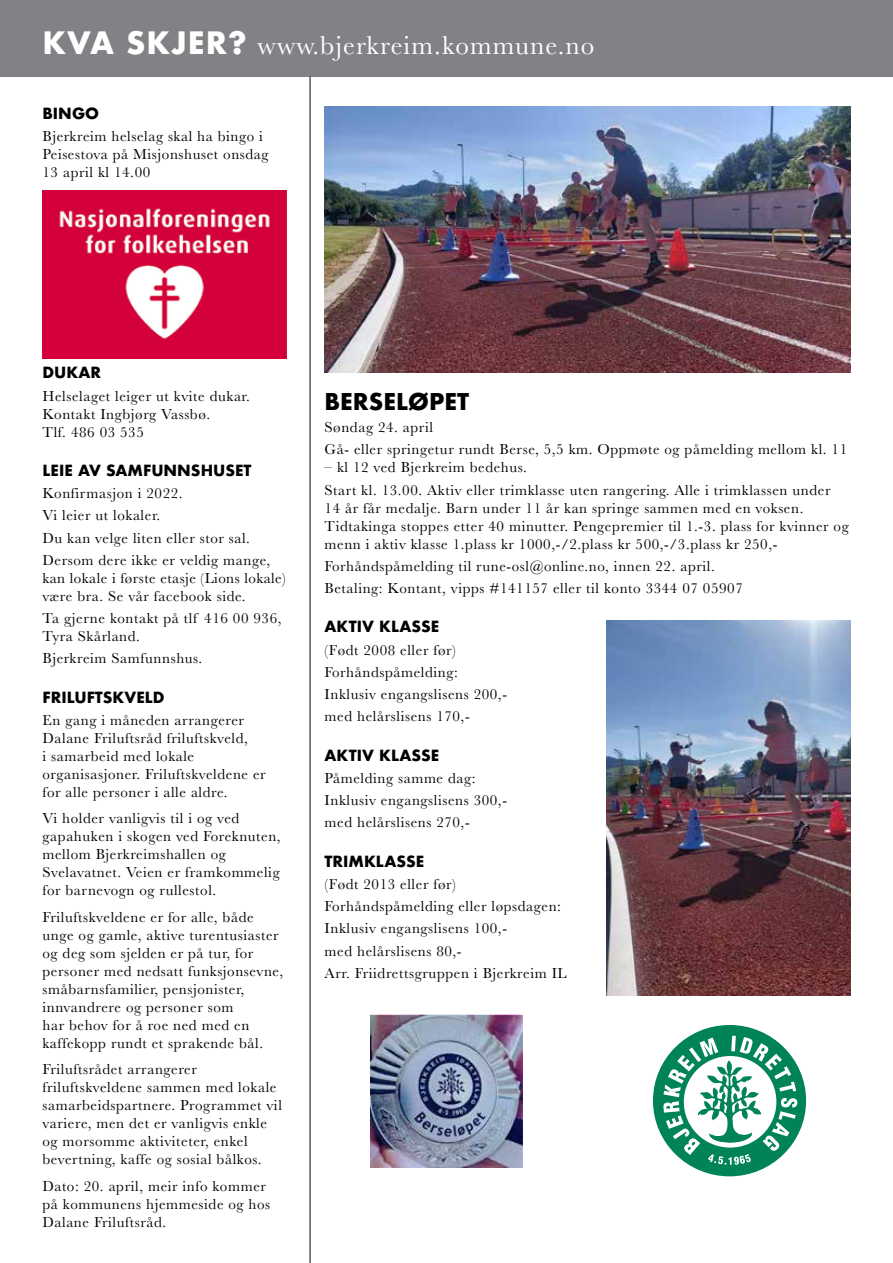
<style>
.page{position:relative;width:893px;height:1263px;background:#fff}
.page>*{position:absolute;margin:0;border:0;box-sizing:border-box;transform-origin:0 0}
.t1{font:27px "Baskerville";letter-spacing:.04em;color:#fff}
.t2{font:700 22.5px "Futura";color:#000}
.t3{font:15px/18px "Baskerville";letter-spacing:.04em;color:#000}
.t4{font:700 15px "Futura";color:#000}
.s1{font-family:"Futura";font-weight:700;font-size:30px}
</style>
<div class="page">
<div style="left:0;top:0;width:893px;height:77px;background:#808285"></div>
<img style="left:43px;top:191px;width:244px;height:168px">
<img style="left:325px;top:106px;width:525px;height:266px">
<img style="left:607px;top:621px;width:243px;height:374px">
<div style="left:653px;top:1025px;width:153px;height:151px;background:#008357;border-radius:50%"></div>
<svg style="left:663px;top:1036px;width:134px;height:129px"></svg>
<img style="left:371px;top:1015px;width:151px;height:152px">
<hr style="left:310px;top:77px;width:1px;height:1186px;background:#000">
<h1 class="t1" style="left:43px;top:28px;width:553px"><span class="s1">KVA SKJER?</span> www.bjerkreim.kommune.no</h1>
<p class="t4" style="left:43px;top:102px;width:58px">BINGO</p>
<p class="t3" style="left:43px;top:127px;width:228px">Bjerkreim helselag skal ha bingo i<br>Peisestova på Misjonshuset onsdag<br>13 april kl 14.00</p>
<p class="t4" style="left:43px;top:362px;width:60px">DUKAR</p>
<p class="t3" style="left:43px;top:387px;width:209px">Helselaget leiger ut kvite dukar.<br>Kontakt Ingbjørg Vassbø.<br>Tlf. 486 03 535</p>
<p class="t4" style="left:43px;top:459px;width:211px">LEIE AV SAMFUNNSHUSET</p>
<p class="t3" style="left:43px;top:482px;width:229px;line-height:22.2px">Konfirmasjon i 2022.<br>Vi leier ut lokaler.<br>Du kan velge liten eller stor sal.<br>Dersom dere ikke er veldig mange,</p>
<p class="t3" style="left:43px;top:569px;width:245px">kan lokale i første etasje (Lions lokale) være bra. Se vår facebook side.</p>
<p class="t3" style="left:43px;top:609px;width:241px">Ta gjerne kontakt på tlf 416 00 936,<br>Tyra Skårland.</p>
<p class="t3" style="left:43px;top:650px;width:161px">Bjerkreim Samfunnshus.</p>
<p class="t4" style="left:43px;top:686px;width:124px">FRILUFTSKVELD</p>
<p class="t3" style="left:43px;top:711px;width:225px">En gang i måneden arrangerer<br>Dalane Friluftsråd friluftskveld,<br>i samarbeid med lokale organisasjoner. Friluftskveldene er for alle personer i alle aldre.</p>
<p class="t3" style="left:43px;top:810px;width:240px">Vi holder vanligvis til i og ved gapahuken i skogen ved Foreknuten, mellom Bjerkreimshallen og<br>Svelavatnet. Veien er framkommelig for barnevogn og rullestol.</p>
<p class="t3" style="left:43px;top:908px;width:242px">Friluftskveldene er for alle, både unge og gamle, aktive turentusiaster og deg som sjelden er på tur, for personer med nedsatt funksjonsevne, småbarnsfamilier, pensjonister, innvandrere og personer som<br>har behov for å roe ned med en kaffekopp rundt et sprakende bål.</p>
<p class="t3" style="left:43px;top:1061px;width:241px">Friluftsrådet arrangerer friluftskveldene sammen med lokale samarbeidspartnere. Programmet vil variere, men det er vanligvis enkle og morsomme aktiviteter, enkel bevertning, kaffe og sosial bålkos.</p>
<p class="t3" style="left:43px;top:1177px;width:229px">Dato: 20. april, meir info kommer på kommunens hjemmeside og hos<br>Dalane Friluftsråd.</p>
<h2 class="t2" style="left:325px;top:385px;width:146px">BERSELØPET</h2>
<p class="t3" style="left:325px;top:416px;width:524px;line-height:22.2px">Søndag 24. april<br>Gå- eller springetur rundt Berse, 5,5 km. Oppmøte og påmelding mellom kl. 11</p>
<p class="t3" style="left:325px;top:457px;width:507px;line-height:22.2px">– kl 12 ved Bjerkreim bedehus.<br>Start kl. 13.00. Aktiv eller trimklasse uten rangering. Alle i trimklassen under</p>
<p class="t3" style="left:325px;top:499px;width:526px">14 år får medalje. Barn under 11 år kan springe sammen med en voksen.<br>Tidtakinga stoppes etter 40 minutter. Pengepremier til 1.-3. plass for kvinner og menn i aktiv klasse 1.plass kr 1000,-/2.plass kr 500,-/3.plass kr 250,-</p>
<p class="t3" style="left:325px;top:555px;width:420px;line-height:22.2px">Forhåndspåmelding til rune-osl@online.no, innen 22. april.<br>Betaling: Kontant, vipps #141157 eller til konto 3344 07 05907</p>
<p class="t4" style="left:325px;top:616px;width:116px">AKTIV KLASSE</p>
<p class="t3" style="left:325px;top:639px;width:184px;line-height:22.2px">(Født 2008 eller før)<br>Forhåndspåmelding:<br>Inklusiv engangslisens 200,- med helårslisens 170,-</p>
<p class="t4" style="left:325px;top:744px;width:116px">AKTIV KLASSE</p>
<p class="t3" style="left:325px;top:767px;width:184px;line-height:22.2px">Påmelding samme dag:<br>Inklusiv engangslisens 300,- med helårslisens 270,-</p>
<p class="t4" style="left:325px;top:850px;width:101px">TRIMKLASSE</p>
<p class="t3" style="left:325px;top:873px;width:244px;line-height:22.2px">(Født 2013 eller før)<br>Forhåndspåmelding eller løpsdagen:<br>Inklusiv engangslisens 100,-<br>med helårslisens 80,-<br>Arr. Friidrettsgruppen i Bjerkreim IL</p>
</div>
